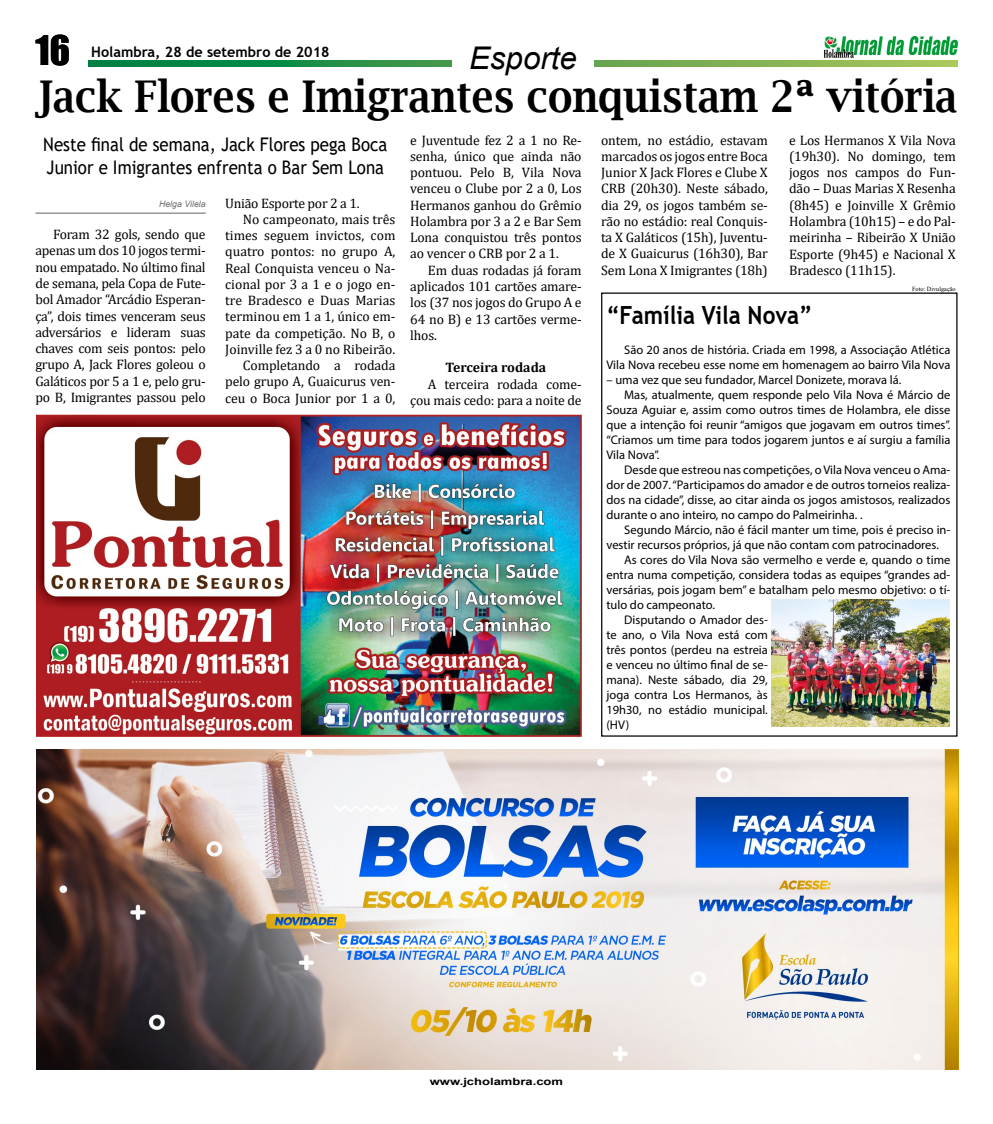
<style>
.page{position:relative;width:993px;height:1124px;background:#fff}
.page>*{position:absolute;margin:0;border:0;box-sizing:border-box;transform-origin:0 0}
.t1{font:600 43.75px "Lucida Bright";color:#000;scale:.9 1}
.t2{font:37.5px "Impact";color:#000}
.t3{font:italic 31.25px "Arial";color:#000}
.t4{font:700 25px "Trebuchet MS";color:#000;scale:.9 1}
.t5{font:18.75px/22.5px "Trebuchet MS";color:#000;scale:.9 1}
.t6{font:700 14.38px "Trebuchet MS";color:#000}
.t7{font:13.75px/16.2px "Cambria";letter-spacing:-.01em;color:#000;text-align:justify}
.t8{font:700 13.75px "Cambria";color:#000}
.t9{font:12.5px/15px "Myriad Pro";color:#000;text-align:right}
.t10{font:700 10px "Arial";color:#000;scale:1.3 1}
.t11{font:italic 8.75px "Arial";color:#6d6e71}
.t12{font:6.25px "Times New Roman";color:#000}
</style>
<div class="page">
<svg style="left:89px;top:60px;width:868px;height:7px;background:#4ea04e"></svg>
<img style="left:823px;top:35px;width:135px;height:23px">
<div style="left:452px;top:40px;width:141px;height:35px;background:#fff"></div>
<img style="left:37px;top:749px;width:921px;height:319px">
<img style="left:37px;top:415px;width:544px;height:321px">
<hr style="left:35px;top:212px;width:171px;height:2px;background:#808285">
<svg style="left:601px;top:292px;width:356px;height:445px"></svg>
<img style="left:771px;top:599px;width:178px;height:127px">
<h2 class="t2" style="left:35px;top:21px;width:36px">16</h2>
<h3 class="t3" style="left:469px;top:38px;width:109px">Esporte</h3>
<p class="t6" style="left:91px;top:43px;width:240px">Holambra, 28 de setembro de 2018</p>
<h1 class="t1" style="left:35px;top:71px;width:1025px">Jack Flores e Imigrantes conquistam 2ª vitória</h1>
<h3 class="t5" style="left:43px;top:133px;width:384px">Neste final de semana, Jack Flores pega Boca<br>Junior e Imigrantes enfrenta o Bar Sem Lona</h3>
<p class="t7" style="left:410px;top:132px;width:173px">e Juventude fez 2 a 1 no Re&shy;senha, único que ainda não pontuou. Pelo B, Vila Nova venceu o Clube por 2 a 0, Los Hermanos ganhou do Grêmio Holambra por 3 a 2 e Bar Sem Lona conquistou três pontos ao vencer o CRB por 2 a 1.</p>
<p class="t7" style="left:410px;top:262px;width:173px;text-indent:18px">Em duas rodadas já foram aplicados 101 cartões amare&shy;los (37 nos jogos do Grupo A e 64 no B) e 13 cartões verme&shy;lhos.</p>
<p class="t8" style="left:445px;top:358px;width:102px">Terceira rodada</p>
<p class="t7" style="left:410px;top:375px;width:173px;text-align:right">A terceira rodada come&shy;çou mais cedo: para a noite de</p>
<p class="t7" style="left:601px;top:132px;width:168px">ontem, no estádio, estavam marcados os jogos entre Boca Junior X Jack Flores e Clube X CRB (20h30). Neste sábado, dia 29, os jogos também se&shy;rão no estádio: real Conquis&shy;ta X Galáticos (15h), Juventu&shy;de X Guaicurus (16h30), Bar Sem Lona X Imigrantes (18h)</p>
<p class="t7" style="left:788px;top:132px;width:168px">e Los Hermanos X Vila Nova (19h30). No domingo, tem jogos nos campos do Fun&shy;dão – Duas Marias X Resenha (8h45) e Joinville X Grêmio Holambra (10h15) – e do Pal&shy;meirinha – Ribeirão X União Esporte (9h45) e Nacional X Bradesco (11h15).</p>
<p class="t7" style="left:225px;top:195px;width:136px">União Esporte por 2 a 1.</p>
<p class="t7" style="left:243px;top:211px;width:154px">No campeonato, mais três</p>
<p class="t7" style="left:225px;top:227px;width:172px">times seguem invictos, com</p>
<p class="t7" style="left:225px;top:243px;width:172px">quatro pontos: no grupo A,</p>
<p class="t7" style="left:225px;top:260px;width:172px">Real Conquista venceu o Na-</p>
<p class="t7" style="left:225px;top:276px;width:172px">cional por 3 a 1 e o jogo en-</p>
<p class="t7" style="left:225px;top:292px;width:172px">tre Bradesco e Duas Marias</p>
<p class="t7" style="left:225px;top:308px;width:172px">terminou em 1 a 1, único em-</p>
<p class="t7" style="left:225px;top:325px;width:172px">pate da competição. No B, o</p>
<p class="t7" style="left:225px;top:341px;width:172px">Joinville fez 3 a 0 no Ribeirão.</p>
<p class="t7" style="left:243px;top:357px;width:154px">Completando a rodada</p>
<p class="t7" style="left:225px;top:373px;width:172px">pelo grupo A, Guaicurus ven-</p>
<p class="t7" style="left:225px;top:390px;width:172px">ceu o Boca Junior por 1 a 0,</p>
<p class="t11" style="left:159px;top:198px;width:48px">Helga Vilela</p>
<p class="t7" style="left:35px;top:226px;width:172px;text-indent:18px">Foram 32 gols, sendo que apenas um dos 10 jogos termi&shy;nou empatado. No último final de semana, pela Copa de Fute&shy;bol Amador “Arcádio Esperan&shy;ça”, dois times venceram seus adversários e lideram suas chaves com seis pontos: pelo grupo A, Jack Flores goleou o Galáticos por 5 a 1 e, pelo gru&shy;po B, Imigrantes passou pelo</p>
<p class="t12" style="left:911px;top:284px;width:45px">Foto: Divulgação</p>
<h3 class="t4" style="left:606px;top:299px;width:230px">“Família Vila Nova”</h3>
<p class="t9" style="left:606px;top:341px;width:345px">São 20 anos de história. Criada em 1998, a Associação Atlética<br>Vila Nova recebeu esse nome em homenagem ao bairro Vila Nova</p>
<p class="t9" style="left:606px;top:371px;width:296px">– uma vez que seu fundador, Marcel Donizete, morava lá.</p>
<p class="t9" style="left:624px;top:386px;width:328px">Mas, atualmente, quem responde pelo Vila Nova é Márcio de</p>
<p class="t9" style="left:606px;top:401px;width:345px">Souza Aguiar e, assim como outros times de Holambra, ele disse</p>
<p class="t9" style="left:606px;top:416px;width:345px">que a intenção foi reunir “amigos que jogavam em outros times”.</p>
<p class="t9" style="left:606px;top:431px;width:345px">“Criamos um time para todos jogarem juntos e aí surgiu a família</p>
<p class="t9" style="left:606px;top:446px;width:54px">Vila Nova”.</p>
<p class="t9" style="left:624px;top:461px;width:327px">Desde que estreou nas competições, o Vila Nova venceu o Ama-</p>
<p class="t9" style="left:606px;top:476px;width:345px">dor de 2007. “Participamos do amador e de outros torneios realiza-</p>
<p class="t9" style="left:606px;top:491px;width:345px">dos na cidade”, disse, ao citar ainda os jogos amistosos, realizados</p>
<p class="t9" style="left:606px;top:506px;width:258px">durante o ano inteiro, no campo do Palmeirinha. .</p>
<p class="t9" style="left:624px;top:521px;width:327px">Segundo Márcio, não é fácil manter um time, pois é preciso in-</p>
<p class="t9" style="left:606px;top:536px;width:334px">vestir recursos próprios, já que não contam com patrocinadores.</p>
<p class="t9" style="left:624px;top:551px;width:327px">As cores do Vila Nova são vermelho e verde e, quando o time</p>
<p class="t9" style="left:606px;top:566px;width:345px">entra numa competição, considera todas as equipes “grandes ad-</p>
<p class="t9" style="left:606px;top:581px;width:345px">versárias, pois jogam bem” e batalham pelo mesmo objetivo: o tí-</p>
<p class="t9" style="left:606px;top:596px;width:110px">tulo do campeonato.</p>
<p class="t9" style="left:624px;top:611px;width:145px">Disputando o Amador des-</p>
<p class="t9" style="left:606px;top:626px;width:163px">te ano, o Vila Nova está com</p>
<p class="t9" style="left:606px;top:641px;width:163px">três pontos (perdeu na estreia</p>
<p class="t9" style="left:606px;top:656px;width:163px">e venceu no último final de se-</p>
<p class="t9" style="left:606px;top:671px;width:163px">mana). Neste sábado, dia 29,</p>
<p class="t9" style="left:606px;top:686px;width:163px">joga contra Los Hermanos, às</p>
<p class="t9" style="left:606px;top:701px;width:163px">19h30, no estádio municipal.</p>
<p class="t9" style="left:606px;top:716px;width:24px">(HV)</p>
<p class="t10" style="left:429px;top:1074px;width:104px">www.jcholambra.com</p>
</div>
